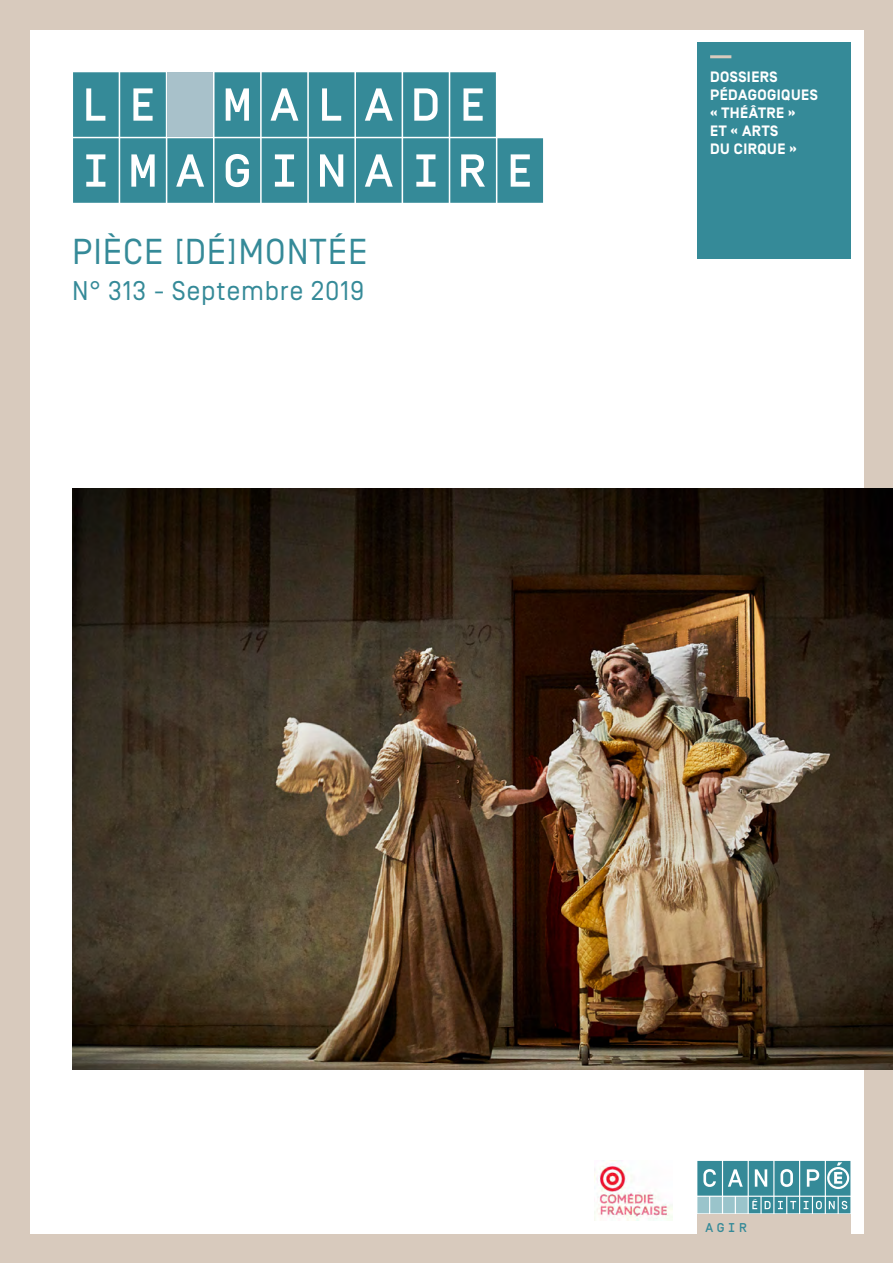
<style>
.page{position:relative;width:893px;height:1263px;background:#d8cabd}
.page>*{position:absolute;margin:0;border:0;box-sizing:border-box;transform-origin:0 0}
.t1{font:500 64.5px/66px "Simplon CNDP";color:#358a98}
.t2{font:36px "Simplon BP Regular";letter-spacing:.025em;color:#358a98}
.t3{font:27px "Simplon BP Regular";letter-spacing:.025em;color:#358a98}
.t4{font:700 15px/18px "Simplon BP";letter-spacing:.03em;color:#fff}
.t5{font:500 12.75px "Simplon BP Mono";color:#358a98}
</style>
<div class="page">
<div style="left:30px;top:30px;width:833px;height:1203px;background:#fff"></div>
<svg style="left:697px;top:1161px;width:153px;height:52px;background:#66a6b0"></svg>
<div style="left:697px;top:1214px;width:153px;height:49px;background:#d8cabd"></div>
<img style="left:595px;top:1161px;width:77px;height:59px">
<div style="left:697px;top:43px;width:153px;height:216px;background:#358a98"></div>
<hr style="left:710px;top:55px;width:21px;height:3px;background:#d8cabd">
<img style="left:73px;top:489px;width:820px;height:580px">
<h1 class="t1" style="left:72px;top:72px;width:473px">LE MALADE<br>IMAGINAIRE</h1>
<h2 class="t2" style="left:72px;top:231px;width:297px">PIÈCE [DÉ]MONTÉE</h2>
<h3 class="t3" style="left:72px;top:275px;width:294px">N° 313 - Septembre 2019</h3>
<p class="t4" style="left:710px;top:68px;width:109px">DOSSIERS<br>PÉDAGOGIQUES « THÉÂTRE »<br>ET « ARTS<br>DU CIRQUE »</p>
<p class="t5" style="left:705px;top:1219px;width:43px">AGIR</p>
</div>
